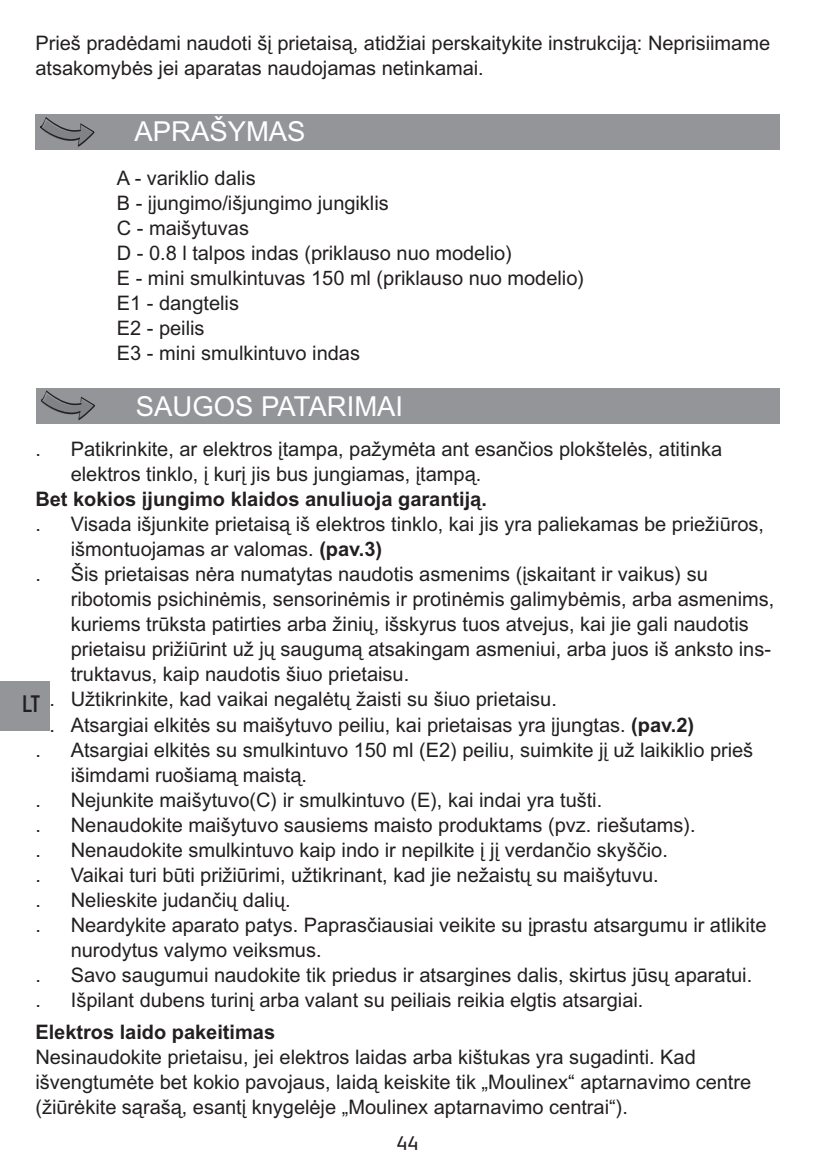
<style>
.page{position:relative;width:815px;height:1170px;background:#fff}
.page>*{position:absolute;margin:0;border:0;box-sizing:border-box;transform-origin:0 0}
.t1{font:27.5px "Arial CE";color:#fff}
.t2{font:500 22.5px "Avant Garde";color:#231f20}
.t3{font:20px/25px "Arial CE";color:#231f20}
.t4{font:700 20px "Arial CE";color:#231f20}
.t5{font:20px "FS Albert";color:#231f20}
.s1{font-weight:700}
</style>
<div class="page">
<div style="left:36px;top:388px;width:744px;height:35px;background:#939598"></div>
<div style="left:35px;top:115px;width:745px;height:35px;background:#939598"></div>
<svg style="left:40px;top:117px;width:54px;height:30px"></svg>
<svg style="left:41px;top:390px;width:54px;height:31px"></svg>
<div style="left:0;top:680px;width:50px;height:50px;background:#939598"></div>
<p class="t3" style="left:35px;top:32px;width:736px">Prieš pradėdami naudoti šį prietaisą, atidžiai perskaitykite instrukciją: Neprisiimame atsakomybės jei aparatas naudojamas netinkamai.</p>
<h1 class="t1" style="left:135px;top:121px;width:173px">APRAŠYMAS</h1>
<p class="t3" style="left:117px;top:168px;width:469px">A - variklio dalis<br>B - įjungimo/išjungimo jungiklis<br>C - maišytuvas<br>D - 0.8 l talpos indas (priklauso nuo modelio)<br>E - mini smulkintuvas 150 ml (priklauso nuo modelio)<br>E1 - dangtelis<br>E2 - peilis<br>E3 - mini smulkintuvo indas</p>
<h1 class="t1" style="left:136px;top:396px;width:269px">SAUGOS PATARIMAI</h1>
<p class="t3" style="left:71px;top:438px;width:653px">Patikrinkite, ar elektros įtampa, pažymėta ant esančios plokštelės, atitinka elektros tinklo, į kurį jis bus jungiamas, įtampą.</p>
<p class="t4" style="left:35px;top:492px;width:453px">Bet kokios įjungimo klaidos anuliuoja garantiją.</p>
<p class="t3" style="left:35px;top:513px;width:7px">.</p>
<p class="t3" style="left:35px;top:438px;width:7px">.</p>
<p class="t3" style="left:71px;top:513px;width:695px">Visada išjunkite prietaisą iš elektros tinklo, kai jis yra paliekamas be priežiūros, išmontuojamas ar valomas. <span class="s1">(pav.3)</span></p>
<p class="t3" style="left:35px;top:563px;width:7px">.</p>
<p class="t2" style="left:22px;top:695px;width:20px">LT</p>
<p class="t3" style="left:35px;top:738px;width:7px">.</p>
<p class="t3" style="left:35px;top:788px;width:7px">.</p>
<p class="t3" style="left:35px;top:813px;width:7px">.</p>
<p class="t3" style="left:35px;top:838px;width:7px">.</p>
<p class="t3" style="left:35px;top:863px;width:7px">.</p>
<p class="t3" style="left:35px;top:888px;width:7px">.</p>
<p class="t3" style="left:35px;top:913px;width:7px">.</p>
<p class="t3" style="left:35px;top:963px;width:7px">.</p>
<p class="t3" style="left:71px;top:563px;width:639px">Šis prietaisas nėra numatytas naudotis asmenims (įskaitant ir vaikus) su</p>
<p class="t3" style="left:71px;top:588px;width:705px">ribotomis psichinėmis, sensorinėmis ir protinėmis galimybėmis, arba asmenims,</p>
<p class="t3" style="left:71px;top:613px;width:680px">kuriems trūksta patirties arba žinių, išskyrus tuos atvejus, kai jie gali naudotis</p>
<p class="t3" style="left:71px;top:638px;width:702px">prietaisu prižiūrint už jų saugumą atsakingam asmeniui, arba juos iš anksto ins-</p>
<p class="t3" style="left:71px;top:663px;width:340px">truktavus, kaip naudotis šiuo prietaisu.</p>
<p class="t3" style="left:50px;top:688px;width:509px">. Užtikrinkite, kad vaikai negalėtų žaisti su šiuo prietaisu.</p>
<p class="t3" style="left:50px;top:713px;width:646px">. Atsargiai elkitės su maišytuvo peiliu, kai prietaisas yra įjungtas. <span class="s1">(pav.2)</span></p>
<p class="t3" style="left:71px;top:738px;width:684px">Atsargiai elkitės su smulkintuvo 150 ml (E2) peiliu, suimkite jį už laikiklio prieš išimdami ruošiamą maistą.</p>
<p class="t3" style="left:71px;top:788px;width:533px">Nejunkite maišytuvo(C) ir smulkintuvo (E), kai indai yra tušti.</p>
<p class="t3" style="left:71px;top:813px;width:626px">Nenaudokite maišytuvo sausiems maisto produktams (pvz. riešutams).</p>
<p class="t3" style="left:71px;top:838px;width:599px">Nenaudokite smulkintuvo kaip indo ir nepilkite į jį verdančio skyščio.</p>
<p class="t3" style="left:71px;top:863px;width:589px">Vaikai turi būti prižiūrimi, užtikrinant, kad jie nežaistų su maišytuvu.</p>
<p class="t3" style="left:71px;top:888px;width:221px">Nelieskite judančių dalių.</p>
<p class="t3" style="left:71px;top:913px;width:697px">Neardykite aparato patys. Paprasčiausiai veikite su įprastu atsargumu ir atlikite nurodytus valymo veiksmus.</p>
<p class="t3" style="left:71px;top:963px;width:683px">Savo saugumui naudokite tik priedus ir atsargines dalis, skirtus jūsų aparatui.</p>
<p class="t3" style="left:71px;top:988px;width:574px">Išpilant dubens turinį arba valant su peiliais reikia elgtis atsargiai.</p>
<p class="t4" style="left:35px;top:1024px;width:241px">Elektros laido pakeitimas</p>
<p class="t3" style="left:35px;top:1045px;width:717px">Nesinaudokite prietaisu, jei elektros laidas arba kištukas yra sugadinti. Kad išvengtumėte bet kokio pavojaus, laidą keiskite tik „Moulinex“ aptarnavimo centre (žiūrėkite sąrašą, esantį knygelėje „Moulinex aptarnavimo centrai“).</p>
<p class="t3" style="left:35px;top:988px;width:7px">.</p>
<p class="t5" style="left:396px;top:1135px;width:23px">44</p>
</div>
